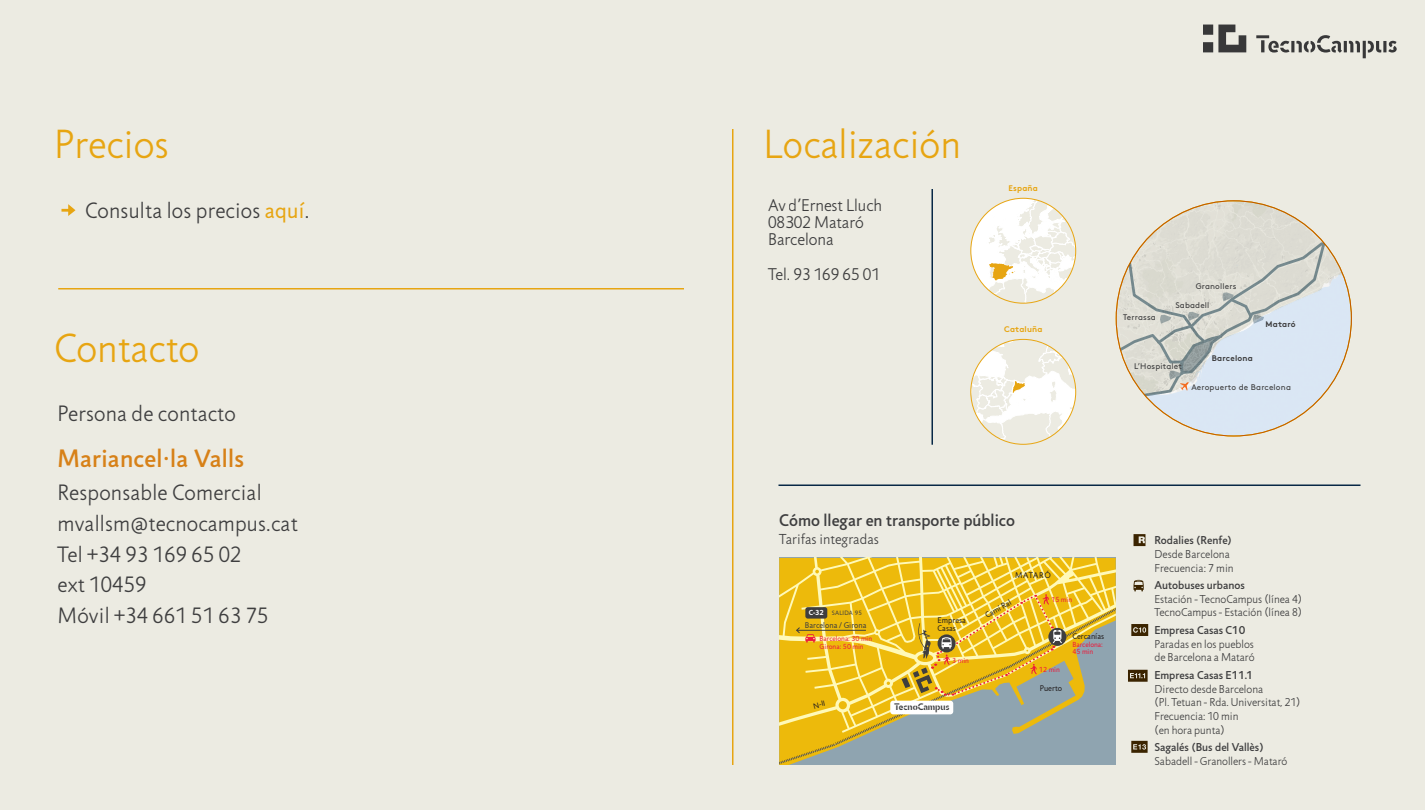
<style>
.page{position:relative;width:1425px;height:810px;background:#ecebe2}
.page>*{position:absolute;margin:0;border:0;box-sizing:border-box;transform-origin:0 0}
.t1{font:300 41.17px "Jigsaw";color:#e7a512}
.t2{font:500 25.5px "Jigsaw";letter-spacing:.01em;color:#d78118}
.t3{font:300 22.5px/30.5px "Jigsaw";letter-spacing:.01em;color:#3e3e3f}
.t4{font:300 17.17px/17.2px "Jigsaw";color:#3e3e3f}
.t5{font:500 17.17px "Jigsaw";color:#3e3e3f}
.t6{font:300 14.62px "Jigsaw";letter-spacing:.005em;color:#3e3e3f}
.t7{font:300 11.55px/13.6px "Jigsaw";color:#3e3e3f}
.t8{font:500 11.55px "Jigsaw";color:#3e3e3f}
.t9{font:700 9.68px "Jigsaw Stencil";color:#3e3e3f}
.t10{font:8.32px/8.3px "Jigsaw";color:#231f20}
.t11{font:8.32px "Jigsaw";color:#3e3e3f}
.t12{font:8.18px "Brown";letter-spacing:.02em;color:#3e3e3f}
.t13{font:700 8.18px "Brown";letter-spacing:.02em;color:#3e3e3f}
.t14{font:700 8.18px "Brown";letter-spacing:.02em;color:#e7a512}
.t15{font:7.73px "Jigsaw";color:#231f20}
.t16{font:7.43px/7.4px "Jigsaw";color:#ed1a3a}
.t17{font:700 7.43px "Jigsaw";color:#fff}
.t18{font:6.38px "Jigsaw";letter-spacing:.03em;color:#3e3e3f}
.s1{font-weight:400;color:#e7a512}
</style>
<div class="page">
<svg style="left:1256px;top:35px;width:141px;height:23px"></svg>
<svg style="left:1203px;top:25px;width:43px;height:27px"></svg>
<hr style="left:732px;top:129px;width:2px;height:636px;background:#e7a512">
<hr style="left:932px;top:189px;width:1px;height:256px;background:#082846">
<hr style="left:778px;top:484px;width:582px;height:2px;background:#082846">
<svg style="left:971px;top:198px;width:105px;height:104px"></svg>
<svg style="left:972px;top:339px;width:104px;height:105px"></svg>
<svg style="left:1146px;top:201px;width:205px;height:235px"></svg>
<svg style="left:1116px;top:239px;width:212px;height:161px"></svg>
<svg style="left:779px;top:558px;width:337px;height:36px;background:#f1c937"></svg>
<svg style="left:779px;top:594px;width:337px;height:170px;background:#cbb75d"></svg>
<svg style="left:1134px;top:534px;width:11px;height:12px"></svg>
<svg style="left:1134px;top:580px;width:10px;height:12px"></svg>
<svg style="left:1131px;top:624px;width:17px;height:12px"></svg>
<svg style="left:1128px;top:670px;width:20px;height:12px"></svg>
<svg style="left:1131px;top:741px;width:17px;height:12px"></svg>
<hr style="left:58px;top:288px;width:626px;height:2px;background:#e7a512">
<svg style="left:62px;top:204px;width:13px;height:12px"></svg>
<h1 class="t1" style="left:54px;top:122px;width:116px">Precios</h1>
<h3 class="t3" style="left:85px;top:196px;width:226px">Consulta los precios <span class="s1">aquí</span>.</h3>
<h1 class="t1" style="left:54px;top:326px;width:147px">Contacto</h1>
<h3 class="t3" style="left:58px;top:399px;width:180px">Persona de contacto</h3>
<h2 class="t2" style="left:58px;top:444px;width:188px">Mariancel·la Valls</h2>
<h3 class="t3" style="left:58px;top:478px;width:242px">Responsable Comercial mvallsm@tecnocampus.cat<br>Tel +34 93 169 65 02<br>ext 10459<br>Móvil +34 661 51 63 75</h3>
<h1 class="t1" style="left:764px;top:122px;width:199px">Localización</h1>
<h3 class="t4" style="left:768px;top:197px;width:116px">Av d’Ernest Lluch<br>08302 Mataró<br>Barcelona</h3>
<h3 class="t4" style="left:768px;top:266px;width:114px">Tel. 93 169 65 01</h3>
<p class="t14" style="left:1009px;top:182px;width:31px">España</p>
<p class="t14" style="left:1004px;top:323px;width:40px">Cataluña</p>
<p class="t12" style="left:1196px;top:280px;width:42px">Granollers</p>
<p class="t12" style="left:1123px;top:311px;width:34px">Terrassa</p>
<p class="t12" style="left:1175px;top:299px;width:36px">Sabadell</p>
<p class="t12" style="left:1134px;top:360px;width:49px">L’Hospitalet</p>
<p class="t13" style="left:1212px;top:352px;width:42px">Barcelona</p>
<p class="t13" style="left:1266px;top:317px;width:31px">Mataró</p>
<p class="t12" style="left:1191px;top:381px;width:101px">Aeropuerto de Barcelona</p>
<h3 class="t5" style="left:779px;top:511px;width:237px">Cómo llegar en transporte público</h3>
<p class="t6" style="left:779px;top:531px;width:101px">Tarifas integradas</p>
<p class="t10" style="left:1015px;top:572px;width:37px">MATARÓ</p>
<p class="t18" style="left:832px;top:610px;width:32px">SALIDA 95</p>
<p class="t10" style="left:984px;top:613px;width:30px;rotate:-29deg">Camí Ral</p>
<p class="t17" style="left:809px;top:608px;width:17px">C-32</p>
<p class="t10" style="left:938px;top:616px;width:30px">Empresa<br>Casas</p>
<p class="t16" style="left:952px;top:657px;width:18px">3 min</p>
<p class="t11" style="left:805px;top:620px;width:63px">Barcelona / Girona</p>
<p class="t16" style="left:820px;top:635px;width:54px">Barcelona: 30 min<br>Girona: 50 min</p>
<p class="t15" style="left:812px;top:702px;width:13px;rotate:-15deg">N-II</p>
<p class="t9" style="left:894px;top:701px;width:56px">TecnoCampus</p>
<p class="t16" style="left:1052px;top:596px;width:22px">15 min</p>
<p class="t10" style="left:1073px;top:632px;width:33px">Cercanías</p>
<p class="t16" style="left:1039px;top:666px;width:22px">12 min</p>
<p class="t10" style="left:1040px;top:684px;width:24px">Puerto</p>
<p class="t16" style="left:1073px;top:641px;width:32px">Barcelona:<br>45 min</p>
<p class="t8" style="left:1154px;top:534px;width:79px">Rodalies (Renfe)</p>
<p class="t7" style="left:1154px;top:548px;width:81px">Desde Barcelona<br>Frecuencia: 7 min</p>
<p class="t8" style="left:1154px;top:579px;width:92px">Autobuses urbanos</p>
<p class="t7" style="left:1154px;top:593px;width:149px">Estación - TecnoCampus (línea 4)<br>TecnoCampus - Estación (línea 8)</p>
<p class="t8" style="left:1154px;top:624px;width:93px">Empresa Casas C10</p>
<p class="t7" style="left:1154px;top:637px;width:102px">Paradas en los pueblos de Barcelona a Mataró</p>
<p class="t8" style="left:1154px;top:669px;width:100px">Empresa Casas E11.1</p>
<p class="t7" style="left:1154px;top:682px;width:148px">Directo desde Barcelona<br>(Pl. Tetuan - Rda. Universitat, 21)<br>Frecuencia: 10 min<br>(en hora punta)</p>
<p class="t8" style="left:1154px;top:741px;width:111px">Sagalés (Bus del Vallès)</p>
<p class="t7" style="left:1154px;top:755px;width:134px">Sabadell - Granollers - Mataró</p>
</div>
